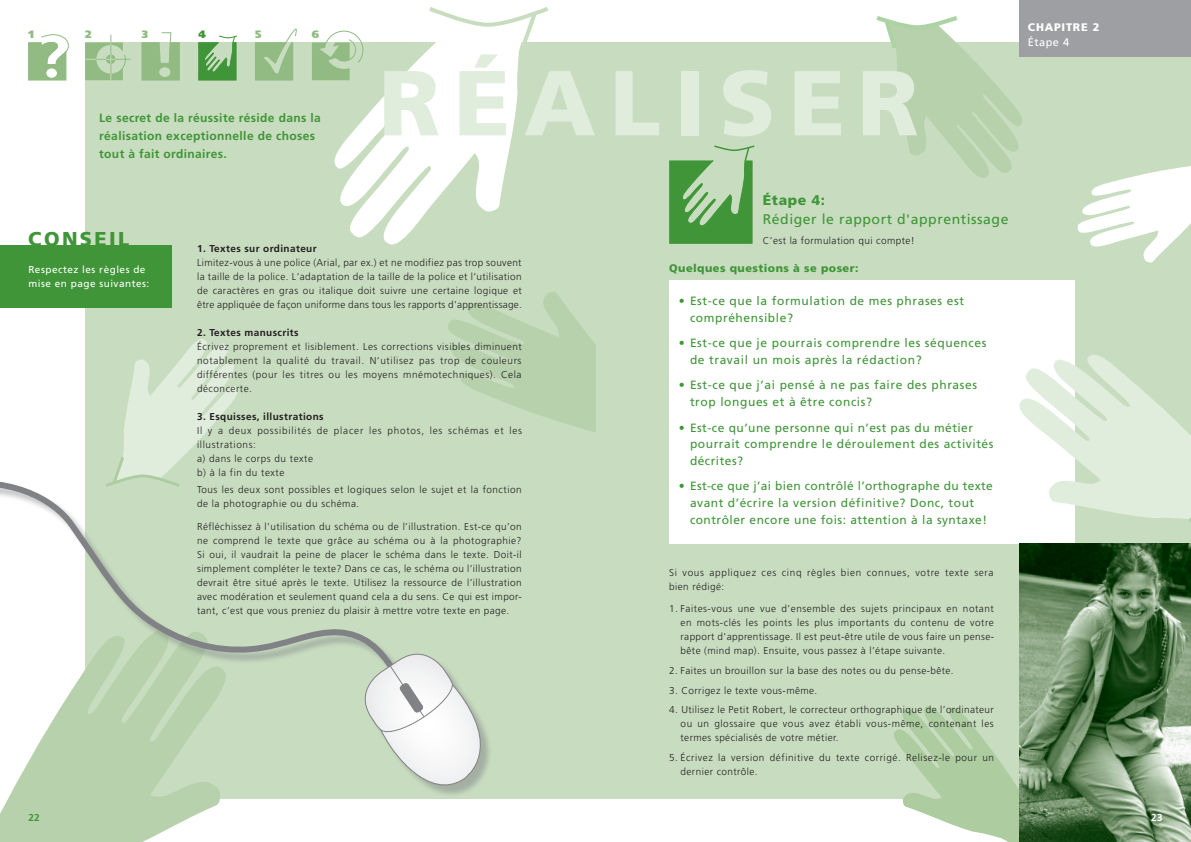
<style>
.page{position:relative;width:1191px;height:842px;background:#fff}
.page>*{position:absolute;margin:0;border:0;box-sizing:border-box;transform-origin:0 0}
.t1{font:900 92px "Frutiger";letter-spacing:.15em;color:#e0ecdc}
.t2{font:900 20px "Frutiger";letter-spacing:.12em;color:#3f9537}
.t3{font:14px "Frutiger";letter-spacing:.04em;color:#3f9537}
.t4{font:900 14px "Frutiger";letter-spacing:.04em;color:#3f9537}
.t5{font:12px/16.8px "Frutiger";letter-spacing:.045em;color:#3f9537}
.t6{font:700 12px/18px "Frutiger";letter-spacing:.03em;color:#3f9537}
.t7{font:900 11px "Frutiger";letter-spacing:.04em;color:#3f9537}
.t8{font:900 11px "Frutiger";letter-spacing:.07em;color:#fff}
.t9{font:11px "Frutiger";letter-spacing:.04em;color:#fff}
.t10{font:900 10.7px "Frutiger";color:#91bb83}
.t11{font:900 10.7px "Frutiger";color:#3f9537}
.t12{font:300 10px/14px "Frutiger";letter-spacing:.05em;color:#231f20;text-align:justify}
.t13{font:300 10px/14px "Frutiger";letter-spacing:.075em;color:#231f20}
.t14{font:700 10px "Frutiger";letter-spacing:.04em;color:#231f20}
.t15{font:10px/14px "Frutiger";letter-spacing:.05em;color:#fff}
.t16{font:700 10px "Frutiger";color:#3f9537}
.t17{font:700 10px "Frutiger";color:#fff}
</style>
<div class="page">
<div style="left:85px;top:43px;width:1106px;height:756px;background:#c8ddc0"></div>
<svg style="left:326px;top:42px;width:193px;height:203px;fill:#fff"></svg>
<svg style="left:426px;top:7px;width:125px;height:52px"></svg>
<svg style="left:894px;top:706px;width:125px;height:136px"></svg>
<svg style="left:873px;top:16px;width:149px;height:162px"></svg>
<div style="left:1019px;top:0;width:172px;height:57px;background:#9d9fa2"></div>
<div style="left:669px;top:280px;width:405px;height:263px;background:#fff"></div>
<svg style="left:669px;top:145px;width:86px;height:99px"></svg>
<svg style="left:1019px;top:347px;width:172px;height:190px"></svg>
<svg style="left:1077px;top:166px;width:114px;height:97px"></svg>
<svg style="left:448px;top:292px;width:148px;height:140px"></svg>
<svg style="left:116px;top:339px;width:122px;height:134px"></svg>
<svg style="left:0;top:797px;width:220px;height:45px;fill:#b6d1ab"></svg>
<div style="left:0;top:245px;width:171px;height:63px;background:#3f9537"></div>
<svg style="left:85px;top:35px;width:46px;height:45px"></svg>
<svg style="left:142px;top:32px;width:38px;height:48px"></svg>
<svg style="left:255px;top:28px;width:46px;height:52px"></svg>
<svg style="left:198px;top:35px;width:40px;height:45px"></svg>
<svg style="left:312px;top:30px;width:51px;height:50px"></svg>
<svg style="left:28px;top:34px;width:41px;height:46px"></svg>
<div style="left:0;top:481px;width:493px;height:316px;background:#808285;opacity:.5"></div>
<svg style="left:0;top:473px;width:401px;height:205px"></svg>
<svg style="left:353px;top:642px;width:140px;height:155px"></svg>
<img style="left:1019px;top:543px;width:172px;height:299px">
<p class="t10" style="left:28px;top:28px;width:7px">1</p>
<p class="t10" style="left:85px;top:28px;width:8px">2</p>
<p class="t10" style="left:142px;top:28px;width:8px">3</p>
<p class="t11" style="left:198px;top:28px;width:9px">4</p>
<p class="t10" style="left:255px;top:28px;width:8px">5</p>
<p class="t10" style="left:312px;top:28px;width:9px">6</p>
<p class="t6" style="left:99px;top:109px;width:223px">Le secret de la réussite réside dans la réalisation exceptionnelle de choses tout à fait ordinaires.</p>
<h1 class="t1" style="left:379px;top:48px;width:473px">RéALISer</h1>
<h2 class="t2" style="left:28px;top:227px;width:103px">CONSEIL</h2>
<p class="t15" style="left:28px;top:263px;width:123px">Respectez les règles de mise en page suivantes:</p>
<p class="t14" style="left:197px;top:243px;width:121px">1. Textes sur ordinateur</p>
<p class="t12" style="left:197px;top:256px;width:326px">Limitez-vous à une police (Arial, par ex.) et ne modifiez pas trop souvent la taille de la police. L‘adaptation de la taille de la police et l‘utilisation de caractères en gras ou italique doit suivre une certaine logique et être appliquée de façon uniforme dans tous les rapports d'apprentissage.</p>
<p class="t14" style="left:197px;top:327px;width:103px">2. Textes manuscrits</p>
<p class="t12" style="left:197px;top:340px;width:326px">Écrivez proprement et lisiblement. Les corrections visibles diminuent notablement la qualité du travail. N‘utilisez pas trop de couleurs différentes (pour les titres ou les moyens mnémotechniques). Cela déconcerte.</p>
<p class="t14" style="left:197px;top:411px;width:128px">3. Esquisses, illustrations</p>
<p class="t13" style="left:197px;top:424px;width:326px">Il y a deux possibilités de placer les photos, les schémas et les illustrations:<br>a) dans le corps du texte<br>b) à la fin du texte</p>
<p class="t12" style="left:197px;top:483px;width:326px">Tous les deux sont possibles et logiques selon le sujet et la fonction de la photographie ou du schéma.</p>
<p class="t12" style="left:197px;top:520px;width:326px">Réfléchissez à l’utilisation du schéma ou de l’illustration. Est-ce qu’on ne comprend le texte que grâce au schéma ou à la photographie?<br>Si oui, il vaudrait la peine de placer le schéma dans le texte. Doit-il simplement compléter le texte? Dans ce cas, le schéma ou l’illustration devrait être situé après le texte. Utilisez la ressource de l’illustration avec modération et seulement quand cela a du sens. Ce qui est impor&shy;tant, c’est que vous preniez du plaisir à mettre votre texte en page.</p>
<h3 class="t4" style="left:763px;top:192px;width:64px">Étape 4:</h3>
<h3 class="t3" style="left:763px;top:211px;width:247px">Rédiger le rapport d'apprentissage</h3>
<p class="t12" style="left:763px;top:233px;width:153px">C’est la formulation qui compte!</p>
<p class="t7" style="left:669px;top:261px;width:191px">Quelques questions à se poser:</p>
<p class="t5" style="left:690px;top:293px;width:275px;text-indent:-11px">• Est-ce que la formulation de mes phrases est compréhensible?</p>
<p class="t5" style="left:690px;top:335px;width:298px;text-indent:-11px">• Est-ce que je pourrais comprendre les séquences de travail un mois après la rédaction?</p>
<p class="t5" style="left:690px;top:377px;width:288px;text-indent:-11px">• Est-ce que j’ai pensé à ne pas faire des phrases trop longues et à être concis?</p>
<p class="t5" style="left:690px;top:419px;width:305px;text-indent:-11px">• Est-ce qu’une personne qui n’est pas du métier pourrait comprendre le déroulement des activités décrites?</p>
<p class="t5" style="left:678px;top:478px;width:315px;text-align:center">• Est-ce que j’ai bien contrôlé l’orthographe du texte avant d’écrire la version définitive? Donc, tout contrôler encore une fois: attention à la syntaxe!</p>
<p class="t12" style="left:669px;top:566px;width:326px">Si vous appliquez ces cinq règles bien connues, votre texte sera bien rédigé:</p>
<p class="t12" style="left:680px;top:602px;width:315px;text-indent:-11px">1. Faites-vous une vue d’ensemble des sujets principaux en notant en mots-clés les points les plus importants du contenu de votre rapport d'apprentissage. Il est peut-être utile de vous faire un pense&shy;bête (mind map). Ensuite, vous passez à l’étape suivante.</p>
<p class="t12" style="left:669px;top:663px;width:286px">2. Faites un brouillon sur la base des notes ou du pense-bête.</p>
<p class="t12" style="left:669px;top:683px;width:150px">3. Corrigez le texte vous-même.</p>
<p class="t12" style="left:680px;top:703px;width:315px;text-indent:-11px">4. Utilisez le Petit Robert, le correcteur orthographique de l’ordinateur ou un glossaire que vous avez établi vous-même, contenant les termes spécialisés de votre métier.</p>
<p class="t12" style="left:680px;top:750px;width:315px;text-indent:-11px">5. Écrivez la version définitive du texte corrigé. Relisez-le pour un dernier contrôle.</p>
<p class="t8" style="left:1028px;top:21px;width:73px">CHAPITRE 2</p>
<p class="t9" style="left:1028px;top:36px;width:43px">Étape 4</p>
<p class="t16" style="left:28px;top:812px;width:13px">22</p>
<p class="t17" style="left:1151px;top:812px;width:13px">23</p>
</div>
